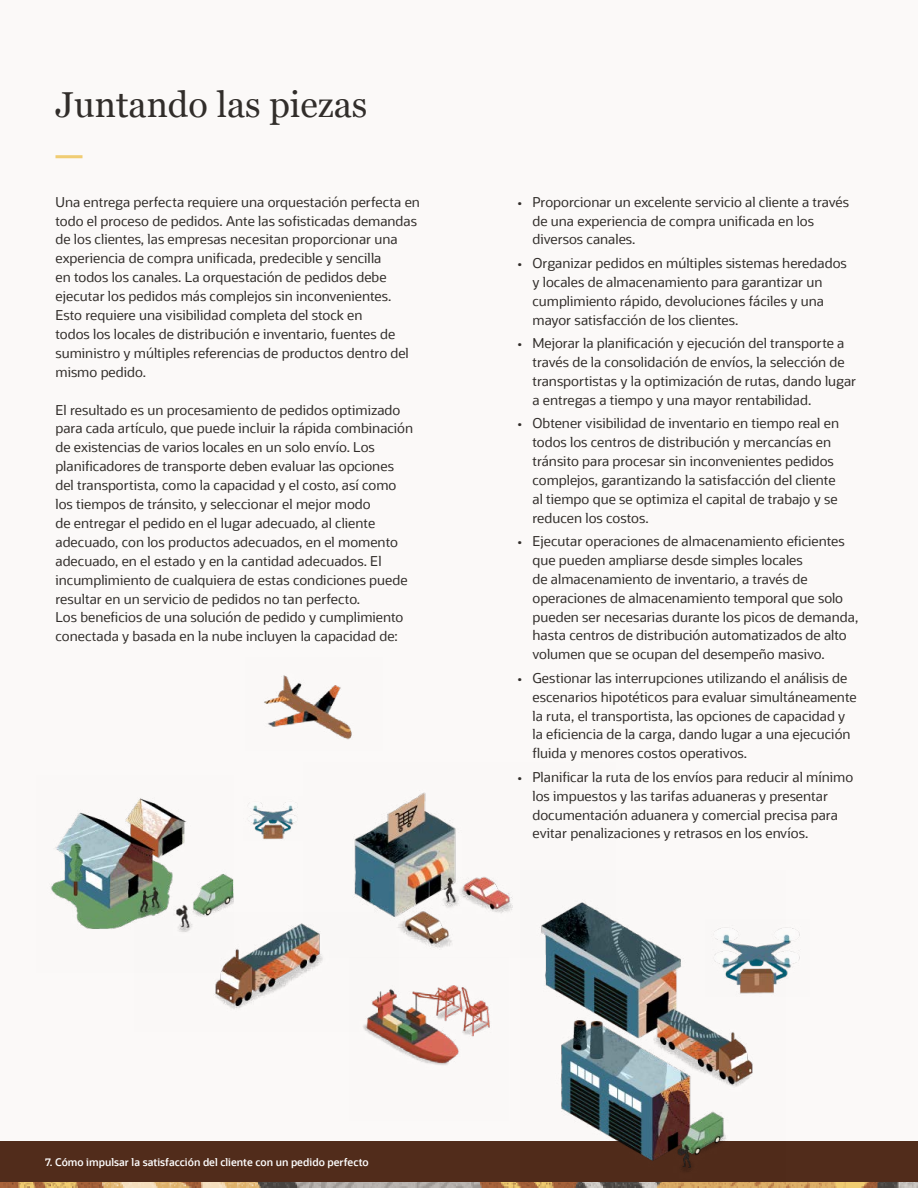
<style>
.page{position:relative;width:918px;height:1188px;background:#fff}
.page>*{position:absolute;margin:0;border:0;box-sizing:border-box;transform-origin:0 0}
.t1{font:36px "Georgia";color:#312d2a}
.t2{font:13.5px/18.9px "Oracle Sans";color:#312d2a}
.t3{font:600 10.5px "Oracle Sans";color:#fff}
</style>
<div class="page">
<div style="left:1px;top:0;width:917px;height:1188px;background:#fbf9f8"></div>
<div style="left:0;top:1142px;width:918px;height:40px;background:#512c1b"></div>
<img style="left:0;top:1182px;width:918px;height:6px">
<div style="left:56px;top:155px;width:26px;height:3px;border:2px solid #f0cc71"></div>
<img style="left:520px;top:920px;width:265px;height:268px">
<img style="left:354px;top:792px;width:261px;height:165px">
<img style="left:264px;top:675px;width:88px;height:65px">
<img style="left:51px;top:798px;width:182px;height:131px">
<img style="left:135px;top:913px;width:263px;height:96px">
<img style="left:350px;top:957px;width:140px;height:108px">
<img style="left:705px;top:920px;width:95px;height:76px">
<img style="left:248px;top:802px;width:48px;height:38px">
<p class="t1" style="left:56px;top:79px;width:314px">Juntando las piezas</p>
<p class="t2" style="left:56px;top:192px;width:366px">Una entrega perfecta requiere una orquestación perfecta en todo el proceso de pedidos. Ante las sofisticadas demandas de los clientes, las empresas necesitan proporcionar una experiencia de compra unificada, predecible y sencilla<br>en todos los canales. La orquestación de pedidos debe ejecutar los pedidos más complejos sin inconvenientes.<br>Esto requiere una visibilidad completa del stock en<br>todos los locales de distribución e inventario, fuentes de suministro y múltiples referencias de productos dentro del mismo pedido.</p>
<p class="t2" style="left:56px;top:400px;width:359px">El resultado es un procesamiento de pedidos optimizado para cada artículo, que puede incluir la rápida combinación de existencias de varios locales en un solo envío. Los planificadores de transporte deben evaluar las opciones del transportista, como la capacidad y el costo, así como los tiempos de tránsito, y seleccionar el mejor modo<br>de entregar el pedido en el lugar adecuado, al cliente adecuado, con los productos adecuados, en el momento adecuado, en el estado y en la cantidad adecuados. El incumplimiento de cualquiera de estas condiciones puede resultar en un servicio de pedidos no tan perfecto.</p>
<p class="t2" style="left:56px;top:608px;width:349px">Los beneficios de una solución de pedido y cumplimiento conectada y basada en la nube incluyen la capacidad de:</p>
<p class="t2" style="left:532px;top:192px;width:318px;text-indent:-15px">• Proporcionar un excelente servicio al cliente a través de una experiencia de compra unificada en los diversos canales.</p>
<p class="t2" style="left:532px;top:254px;width:316px;text-indent:-15px">• Organizar pedidos en múltiples sistemas heredados y locales de almacenamiento para garantizar un cumplimiento rápido, devoluciones fáciles y una mayor satisfacción de los clientes.</p>
<p class="t2" style="left:532px;top:334px;width:325px;text-indent:-15px">• Mejorar la planificación y ejecución del transporte a través de la consolidación de envíos, la selección de transportistas y la optimización de rutas, dando lugar a entregas a tiempo y una mayor rentabilidad.</p>
<p class="t2" style="left:532px;top:414px;width:308px;text-indent:-15px">• Obtener visibilidad de inventario en tiempo real en todos los centros de distribución y mercancías en tránsito para procesar sin inconvenientes pedidos complejos, garantizando la satisfacción del cliente al tiempo que se optimiza el capital de trabajo y se reducen los costos.</p>
<p class="t2" style="left:532px;top:532px;width:327px;text-indent:-15px">• Ejecutar operaciones de almacenamiento eficientes que pueden ampliarse desde simples locales<br>de almacenamiento de inventario, a través de operaciones de almacenamiento temporal que solo pueden ser necesarias durante los picos de demanda, hasta centros de distribución automatizados de alto volumen que se ocupan del desempeño masivo.</p>
<p class="t2" style="left:532px;top:669px;width:326px;text-indent:-15px">• Gestionar las interrupciones utilizando el análisis de escenarios hipotéticos para evaluar simultáneamente la ruta, el transportista, las opciones de capacidad y la eficiencia de la carga, dando lugar a una ejecución fluida y menores costos operativos.</p>
<p class="t2" style="left:532px;top:768px;width:322px;text-indent:-15px">• Planificar la ruta de los envíos para reducir al mínimo los impuestos y las tarifas aduaneras y presentar documentación aduanera y comercial precisa para evitar penalizaciones y retrasos en los envíos.</p>
<p class="t3" style="left:45px;top:1156px;width:325px">7. Cómo impulsar la satisfacción del cliente con un pedido perfecto</p>
</div>
